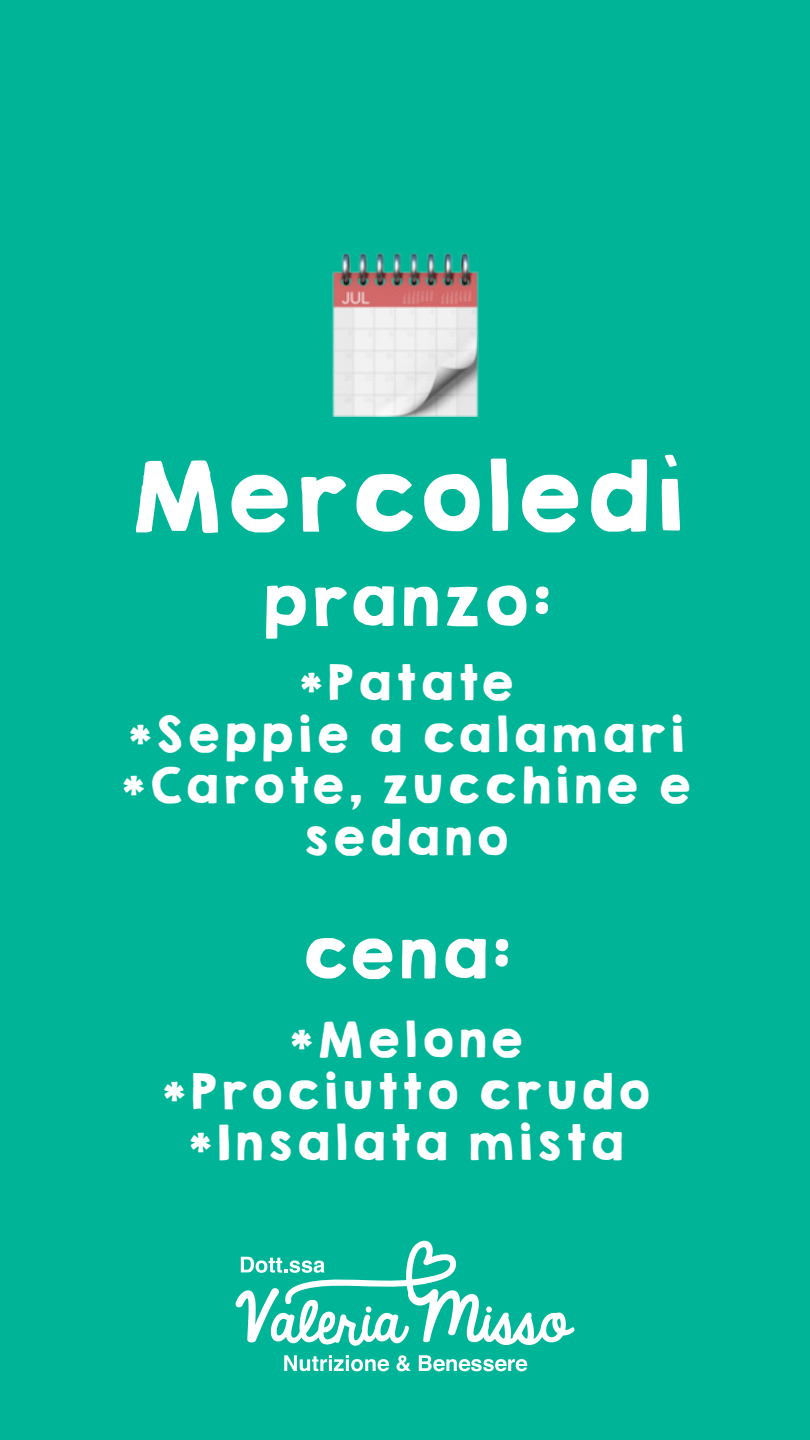
<style>
.page{position:relative;width:810px;height:1440px;background:#00b497}
.page>*{position:absolute;margin:0;border:0;box-sizing:border-box;transform-origin:0 0}
.t1{font:87.75px "KGHAPPY Solid";color:#fff}
.t2{font:61.8px "KGHAPPY Solid";color:#fff}
.t3{font:44.25px/51.4px "KGHAPPY Solid";letter-spacing:.04em;color:#fff;text-align:center}
</style>
<div class="page">
<img style="left:323px;top:253px;width:156px;height:164px">
<svg style="left:284px;top:1355px;width:105px;height:16px"></svg>
<svg style="left:396px;top:1355px;width:15px;height:16px"></svg>
<svg style="left:419px;top:1355px;width:108px;height:16px"></svg>
<svg style="left:235px;top:1240px;width:339px;height:106px"></svg>
<h1 class="t1" style="left:126px;top:429px;width:559px">Mercoledì</h1>
<h2 class="t2" style="left:259px;top:553px;width:294px">pranzo:</h2>
<p class="t3" style="left:119px;top:657px;width:574px">*Patate<br>*Seppie a calamari *Carote, zucchine e sedano</p>
<h2 class="t2" style="left:299px;top:906px;width:213px">cena:</h2>
<p class="t3" style="left:160px;top:1014px;width:492px">*Melone *Prociutto crudo *Insalata mista</p>
</div>
